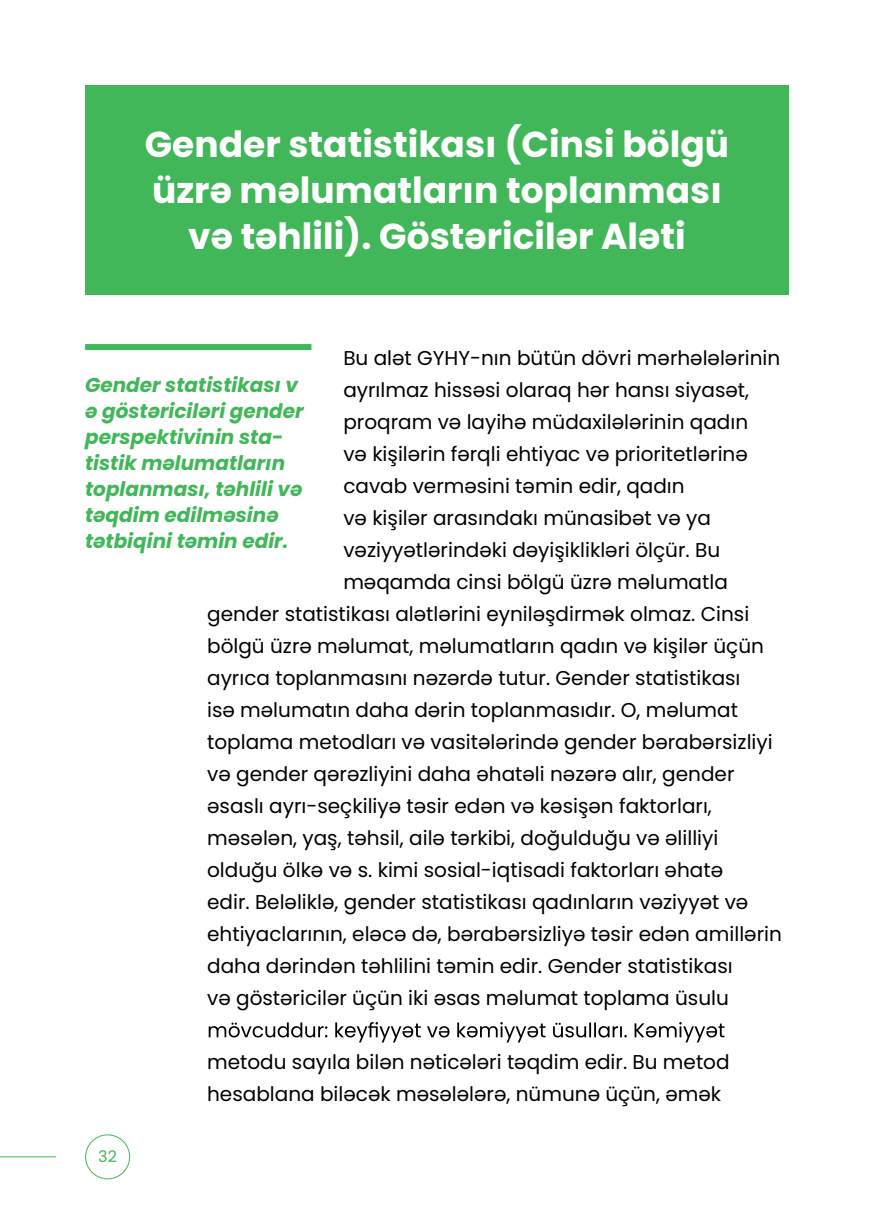
<style>
.page{position:relative;width:874px;height:1225px;background:#fff}
.page>*{position:absolute;margin:0;border:0;box-sizing:border-box;transform-origin:0 0}
.t1{font:700 36px/46px "Poppins";color:#fff;text-align:center}
.t2{font:20px/32px "Poppins";color:#000001}
.t3{font:italic 700 20px/26px "Poppins";color:#41b759}
.t4{font:16px "Poppins";color:#41b759}
</style>
<div class="page">
<div style="left:85px;top:1134px;width:45px;height:45px;border:1px solid #41b759;border-radius:50%"></div>
<hr style="left:0;top:1156px;width:56px;height:1px;background:#41b759">
<svg style="left:208px;top:1022px;width:516px;height:20px"></svg>
<div style="left:85px;top:344px;width:226px;height:6px;background:#41b759"></div>
<div style="left:85px;top:85px;width:703px;height:210px;background:#41b759"></div>
<h1 class="t1" style="left:145px;top:121px;width:585px">Gender statistikası (Cinsi bölgü üzrə məlumatların toplanması və təhlili). Göstəricilər Aləti</h1>
<p class="t2" style="left:343px;top:342px;width:438px">Bu alət GYHY-nın bütün dövri mərhələlərinin</p>
<p class="t2" style="left:343px;top:374px;width:407px">ayrılmaz hissəsi olaraq hər hansı siyasət,</p>
<p class="t2" style="left:343px;top:406px;width:406px">proqram və layihə müdaxilələrinin qadın</p>
<p class="t2" style="left:343px;top:438px;width:406px">və kişilərin fərqli ehtiyac və prioritetlərinə</p>
<p class="t2" style="left:343px;top:470px;width:342px">cavab verməsini təmin edir, qadın</p>
<p class="t2" style="left:343px;top:502px;width:369px">və kişilər arasındakı münasibət və ya</p>
<p class="t2" style="left:343px;top:534px;width:378px">vəziyyətlərindəki dəyişiklikləri ölçür. Bu</p>
<p class="t2" style="left:343px;top:566px;width:386px">məqamda cinsi bölgü üzrə məlumatla</p>
<p class="t2" style="left:207px;top:598px;width:543px">gender statistikası alətlərini eyniləşdirmək olmaz. Cinsi</p>
<p class="t2" style="left:207px;top:630px;width:558px">bölgü üzrə məlumat, məlumatların qadın və kişilər üçün</p>
<p class="t2" style="left:207px;top:662px;width:534px">ayrıca toplanmasını nəzərdə tutur. Gender statistikası</p>
<p class="t2" style="left:207px;top:694px;width:532px">isə məlumatın daha dərin toplanmasıdır. O, məlumat</p>
<p class="t2" style="left:207px;top:726px;width:566px">toplama metodları və vasitələrində gender bərabərsizliyi</p>
<p class="t2" style="left:207px;top:758px;width:528px">və gender qərəzliyini daha əhatəli nəzərə alır, gender</p>
<p class="t2" style="left:207px;top:790px;width:506px">əsaslı ayrı-seçkiliyə təsir edən və kəsişən faktorları,</p>
<p class="t2" style="left:207px;top:822px;width:512px">məsələn, yaş, təhsil, ailə tərkibi, doğulduğu və əlilliyi</p>
<p class="t2" style="left:207px;top:854px;width:517px">olduğu ölkə və s. kimi sosial-iqtisadi faktorları əhatə</p>
<p class="t2" style="left:207px;top:886px;width:542px">edir. Beləliklə, gender statistikası qadınların vəziyyət və</p>
<p class="t2" style="left:207px;top:918px;width:576px">ehtiyaclarının, eləcə də, bərabərsizliyə təsir edən amillərin</p>
<p class="t2" style="left:207px;top:950px;width:526px">daha dərindən təhlilini təmin edir. Gender statistikası</p>
<p class="t2" style="left:207px;top:982px;width:523px">və göstəricilər üçün iki əsas məlumat toplama üsulu</p>
<p class="t3" style="left:85px;top:372px;width:220px">Gender statistikası v ə göstəriciləri gender perspektivinin sta&shy;tistik məlumatların toplanması, təhlili və təqdim edilməsinə tətbiqini təmin edir.</p>
<p class="t4" style="left:98px;top:1147px;width:20px">32</p>
<p class="t2" style="left:207px;top:1046px;width:523px">metodu sayıla bilən nəticələri təqdim edir. Bu metod hesablana biləcək məsələlərə, nümunə üçün, əmək</p>
</div>
